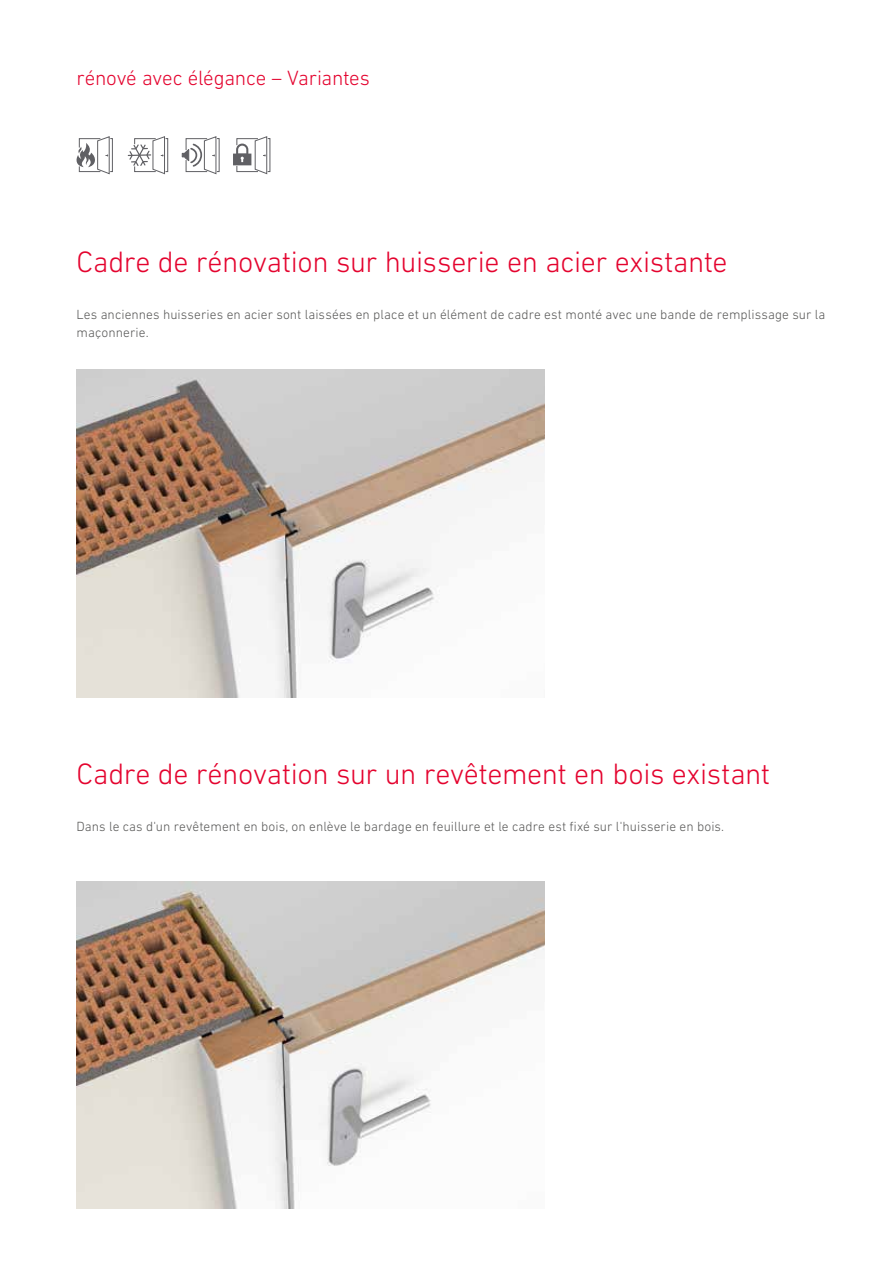
<style>
.page{position:relative;width:893px;height:1263px;background:#fff}
.page>*{position:absolute;margin:0;border:0;box-sizing:border-box;transform-origin:0 0}
.t1{font:300 30px "DIN Next LT Pro";letter-spacing:-.015em;color:#e4032e}
.t2{font:300 21px "DIN Next LT Pro";letter-spacing:-.01em;color:#e4032e}
.t3{font:300 13.5px/18px "DIN Next LT Pro";letter-spacing:.005em;color:#575756}
</style>
<div class="page">
<img style="left:77px;top:881px;width:467px;height:328px">
<img style="left:77px;top:370px;width:467px;height:327px">
<svg style="left:233px;top:136px;width:38px;height:38px"></svg>
<svg style="left:182px;top:136px;width:38px;height:38px"></svg>
<svg style="left:128px;top:136px;width:40px;height:38px"></svg>
<svg style="left:77px;top:136px;width:36px;height:38px"></svg>
<h2 class="t2" style="left:77px;top:66px;width:295px">rénové avec élégance – Variantes</h2>
<h1 class="t1" style="left:77px;top:245px;width:653px">Cadre de rénovation sur huisserie en acier existante</h1>
<p class="t3" style="left:77px;top:306px;width:750px">Les anciennes huisseries en acier sont laissées en place et un élément de cadre est monté avec une bande de remplissage sur la maçonnerie.</p>
<h1 class="t1" style="left:77px;top:756px;width:695px">Cadre de rénovation sur un revêtement en bois existant</h1>
<p class="t3" style="left:77px;top:817px;width:649px">Dans le cas d'un revêtement en bois, on enlève le bardage en feuillure et le cadre est fixé sur l'huisserie en bois.</p>
</div>
